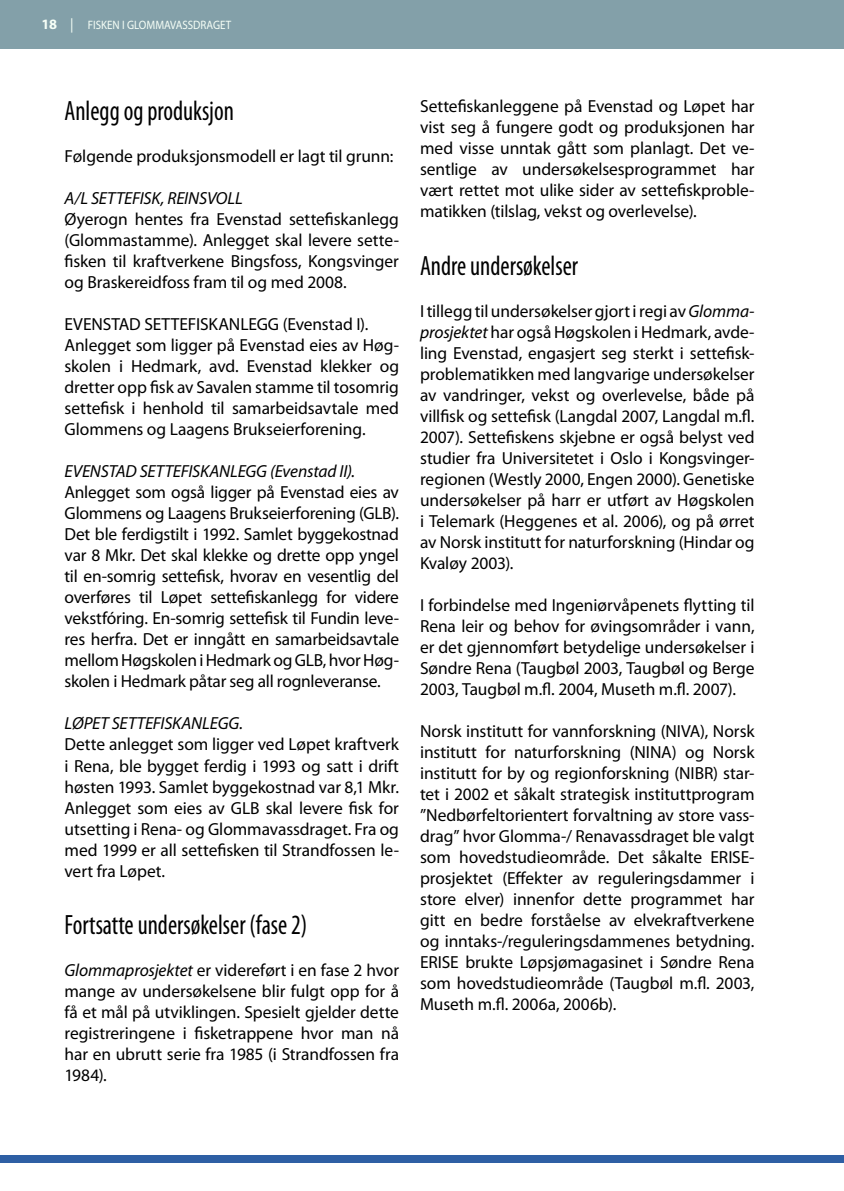
<style>
.page{position:relative;width:844px;height:1191px;background:#fff}
.page>*{position:absolute;margin:0;border:0;box-sizing:border-box;transform-origin:0 0}
.t1{font:condensed 28px "Myriad Pro";color:#000;scale:.9 1}
.t2{font:17.5px/21px "Myriad Pro";letter-spacing:-.005em;color:#000;text-align:justify}
.t3{font:italic 17.5px "Myriad Pro";letter-spacing:-.01em;color:#000}
.t4{font:12.25px "Myriad Pro";color:#f6fff7;scale:.9 1}
.s1{font-weight:700;font-size:14.35px}
.s2{font-size:14.35px}
.s3{font-style:italic}
</style>
<div class="page">
<div style="left:0;top:1155px;width:843px;height:7px;background:#2e5fa4"></div>
<div style="left:0;top:0;width:843px;height:49px;background:#83a0a9"></div>
<p class="t4" style="left:41px;top:17px;width:212px"><span class="s1">18</span> <span class="s2">|</span> FISKEN I GLOMMAVASSDRAGET</p>
<h1 class="t1" style="left:64px;top:94px;width:190px">Anlegg og produksjon</h1>
<p class="t2" style="left:64px;top:146px;width:330px">Følgende produksjonsmodell er lagt til grunn:</p>
<p class="t3" style="left:64px;top:188px;width:180px">A/L SETTEFISK, REINSVOLL</p>
<p class="t2" style="left:64px;top:209px;width:336px">Øyerogn hentes fra Evenstad settefiskanlegg (Glommastamme). Anlegget skal levere sette&shy;fisken til kraftverkene Bingsfoss, Kongsvinger og Braskereidfoss fram til og med 2008.</p>
<p class="t2" style="left:64px;top:314px;width:336px;text-align:left">EVENSTAD SETTEFISKANLEGG (Evenstad I).<br>Anlegget som ligger på Evenstad eies av Høg&shy;skolen i Hedmark, avd. Evenstad klekker og dretter opp fisk av Savalen stamme til tosomrig settefisk i henhold til samarbeidsavtale med Glommens og Laagens Brukseierforening.</p>
<p class="t3" style="left:64px;top:461px;width:292px">EVENSTAD SETTEFISKANLEGG (Evenstad II).</p>
<p class="t2" style="left:64px;top:482px;width:336px">Anlegget som også ligger på Evenstad eies av Glommens og Laagens Brukseierforening (GLB).<br>Det ble ferdigstilt i 1992. Samlet byggekostnad var 8 Mkr. Det skal klekke og drette opp yngel til en-somrig settefisk, hvorav en vesentlig del overføres til Løpet settefiskanlegg for videre vekstfóring. En-somrig settefisk til Fundin leve&shy;res herfra. Det er inngått en samarbeidsavtale mellom Høgskolen i Hedmark og GLB, hvor Høg&shy;skolen i Hedmark påtar seg all rognleveranse.</p>
<p class="t3" style="left:64px;top:713px;width:180px">LØPET SETTEFISKANLEGG.</p>
<p class="t2" style="left:64px;top:734px;width:336px">Dette anlegget som ligger ved Løpet kraftverk i Rena, ble bygget ferdig i 1993 og satt i drift høsten 1993. Samlet byggekostnad var 8,1 Mkr.<br>Anlegget som eies av GLB skal levere fisk for utsetting i Rena- og Glommavassdraget. Fra og med 1999 er all settefisken til Strandfossen le&shy;vert fra Løpet.</p>
<h1 class="t1" style="left:64px;top:908px;width:271px">Fortsatte undersøkelser (fase 2)</h1>
<p class="t2" style="left:64px;top:959px;width:336px"><span class="s3">Glommaprosjektet</span> er videreført i en fase 2 hvor mange av undersøkelsene blir fulgt opp for å få et mål på utviklingen. Spesielt gjelder dette registreringene i fisketrappene hvor man nå har en ubrutt serie fra 1985 (i Strandfossen fra 1984).</p>
<p class="t2" style="left:420px;top:96px;width:336px">Settefiskanleggene på Evenstad og Løpet har vist seg å fungere godt og produksjonen har med visse unntak gått som planlagt. Det ve&shy;sentlige av undersøkelsesprogrammet har vært rettet mot ulike sider av settefiskproble&shy;matikken (tilslag, vekst og overlevelse).</p>
<h1 class="t1" style="left:420px;top:249px;width:177px">Andre undersøkelser</h1>
<p class="t2" style="left:420px;top:300px;width:336px">I tillegg til undersøkelser gjort i regi av <span class="s3">Glomma&shy;prosjektet</span> har også Høgskolen i Hedmark, avde&shy;ling Evenstad, engasjert seg sterkt i settefisk&shy;problematikken med langvarige undersøkelser av vandringer, vekst og overlevelse, både på villfisk og settefisk (Langdal 2007, Langdal m.fl.<br>2007). Settefiskens skjebne er også belyst ved studier fra Universitetet i Oslo i Kongsvinger&shy;regionen (Westly 2000, Engen 2000). Genetiske undersøkelser på harr er utført av Høgskolen i Telemark (Heggenes et al. 2006), og på ørret av Norsk institutt for naturforskning (Hindar og Kvaløy 2003).</p>
<p class="t2" style="left:420px;top:594px;width:336px">I forbindelse med Ingeniørvåpenets flytting til Rena leir og behov for øvingsområder i vann, er det gjennomført betydelige undersøkelser i Søndre Rena (Taugbøl 2003, Taugbøl og Berge 2003, Taugbøl m.fl. 2004, Museth m.fl. 2007).</p>
<p class="t2" style="left:420px;top:720px;width:336px">Norsk institutt for vannforskning (NIVA), Norsk institutt for naturforskning (NINA) og Norsk institutt for by og regionforskning (NIBR) star&shy;tet i 2002 et såkalt strategisk instituttprogram ”Nedbørfeltorientert forvaltning av store vass&shy;drag” hvor Glomma-/ Renavassdraget ble valgt som hovedstudieområde. Det såkalte ERISE&shy;prosjektet (Effekter av reguleringsdammer i store elver) innenfor dette programmet har gitt en bedre forståelse av elvekraftverkene og inntaks-/reguleringsdammenes betydning.<br>ERISE brukte Løpsjømagasinet i Søndre Rena som hovedstudieområde (Taugbøl m.fl. 2003, Museth m.fl. 2006a, 2006b).</p>
</div>
